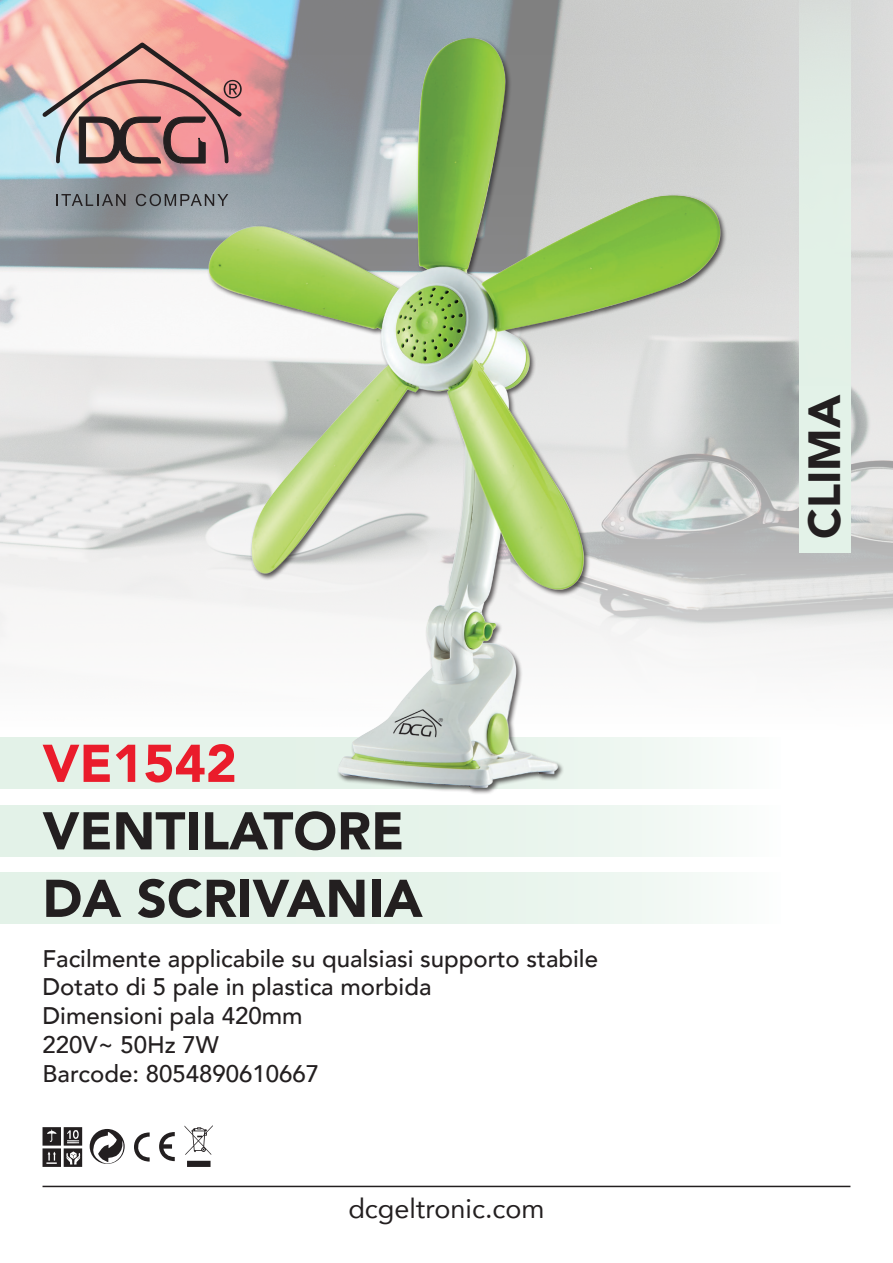
<style>
.page{position:relative;width:893px;height:1263px;background:#fff}
.page>*{position:absolute;margin:0;border:0;box-sizing:border-box;transform-origin:0 0}
.t1{font:900 52.5px "Avenir";color:#231f20}
.t2{font:900 52.5px "Avenir";color:#ea1c2b}
.t3{font:900 45px "Avenir";color:#231f20}
.t4{font:27px "Avenir";color:#231f20}
.t5{font:500 24px "Avenir";color:#231f20}
</style>
<div class="page">
<img style="left:0;top:0;width:893px;height:661px">
<div style="left:0;top:738px;width:780px;height:51px;background:#e3f2e8"></div>
<div style="left:0;top:805px;width:780px;height:51px;background:#e3f2e8"></div>
<div style="left:0;top:873px;width:780px;height:51px;background:#e3f2e8"></div>
<hr style="left:43px;top:1186px;width:807px;height:1px;background:#231f20">
<div style="left:800px;top:0;width:51px;height:552px;background:#e3f2e8"></div>
<svg style="left:39px;top:39px;width:155px;height:126px;background:#c99994"></svg>
<svg style="left:56px;top:194px;width:69px;height:12px"></svg>
<svg style="left:136px;top:194px;width:58px;height:12px"></svg>
<img style="left:194px;top:6px;width:550px;height:805px">
<svg style="left:43px;top:1127px;width:39px;height:40px;background:#615e5f"></svg>
<svg style="left:159px;top:1132px;width:16px;height:29px"></svg>
<svg style="left:134px;top:1132px;width:16px;height:29px"></svg>
<svg style="left:90px;top:1129px;width:35px;height:35px"></svg>
<svg style="left:184px;top:1125px;width:29px;height:30px"></svg>
<svg style="left:187px;top:1161px;width:24px;height:6px"></svg>
<p class="t2" style="left:43px;top:719px;width:196px">VE1542</p>
<p class="t1" style="left:43px;top:786px;width:363px">VENTILATORE</p>
<p class="t1" style="left:43px;top:854px;width:382px">DA SCRIVANIA</p>
<p class="t5" style="left:43px;top:937px;width:557px">Facilmente applicabile su qualsiasi supporto stabile</p>
<p class="t5" style="left:43px;top:966px;width:390px">Dotato di 5 pale in plastica morbida</p>
<p class="t5" style="left:43px;top:995px;width:262px">Dimensioni pala 420mm</p>
<p class="t5" style="left:43px;top:1024px;width:178px">220V~ 50Hz 7W</p>
<p class="t5" style="left:43px;top:1053px;width:278px">Barcode: 8054890610667</p>
<p class="t4" style="left:348px;top:1187px;width:198px">dcgeltronic.com</p>
<p class="t3" style="left:786px;top:539px;width:146px;rotate:-90deg">CLIMA</p>
</div>
